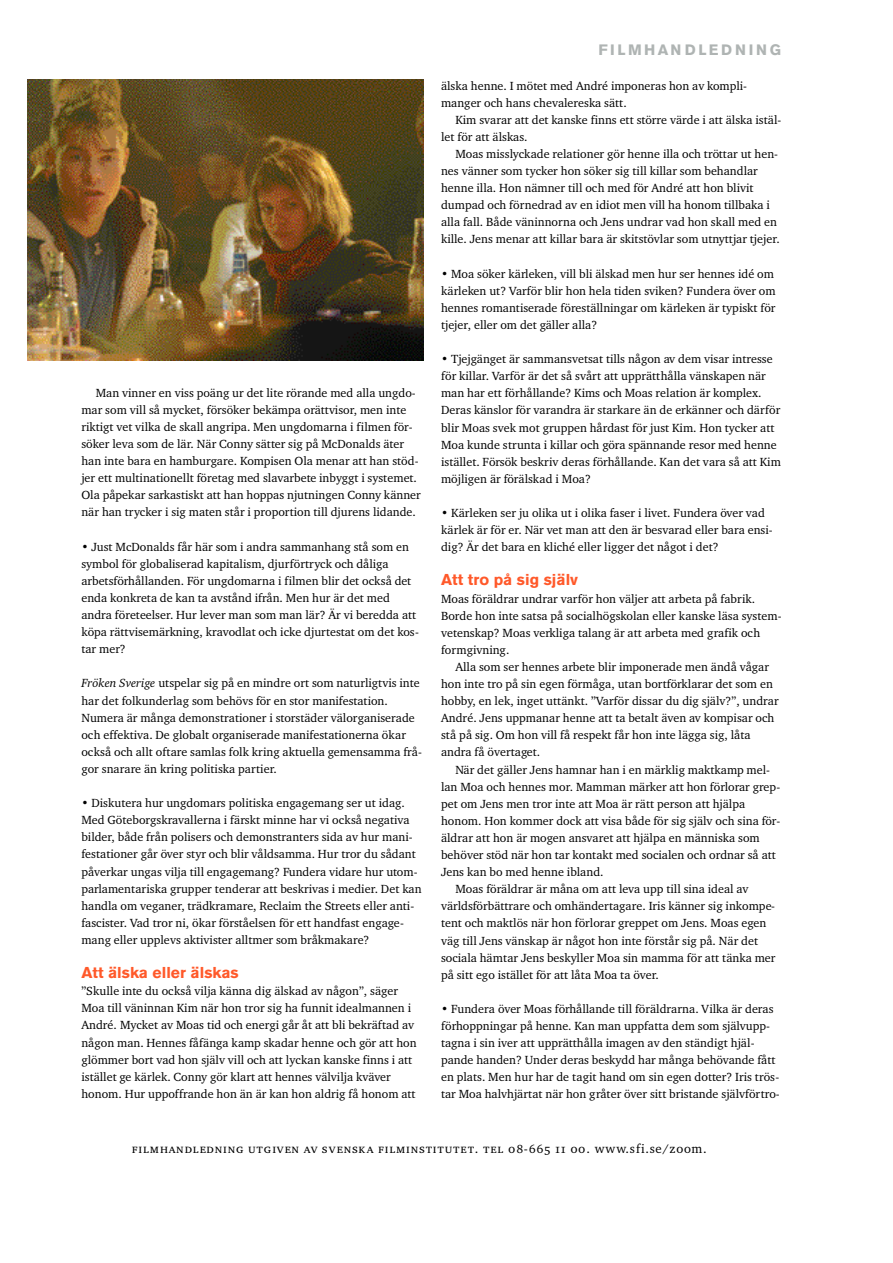
<style>
.page{position:relative;width:893px;height:1263px;background:#fff}
.page>*{position:absolute;margin:0;border:0;box-sizing:border-box;transform-origin:0 0}
.t1{font:700 15.6px "Akzidenz Grotesk BE";color:#ff592a}
.t2{font:700 15px "Akzidenz Grotesk BE";letter-spacing:.185em;color:#afb4b3}
.t3{font:12.75px "Charter ITC Regu SC";letter-spacing:.055em;color:#000}
.t4{font:12.15px/17.1px "Charter ITC Regu OS";color:#000}
.s1{font-family:"Charter ITC Regu Ital OS"}
.s2{font-family:"Charter ITC Regu OS"}
</style>
<div class="page">
<img style="left:27px;top:80px;width:396px;height:281px">
<p class="t4" style="left:81px;top:385px;width:341px;text-indent:14px">Man vinner en viss poäng ur det lite rörande med alla ungdo&shy;mar som vill så mycket, försöker bekämpa orättvisor, men inte riktigt vet vilka de skall angripa. Men ungdomarna i filmen för&shy;söker leva som de lär. När Conny sätter sig på McDonalds äter han inte bara en hamburgare. Kompisen Ola menar att han stöd&shy;jer ett multinationellt företag med slavarbete inbyggt i systemet.<br>Ola påpekar sarkastiskt att han hoppas njutningen Conny känner när han trycker i sig maten står i proportion till djurens lidande.</p>
<p class="t4" style="left:81px;top:539px;width:339px">• Just McDonalds får här som i andra sammanhang stå som en symbol för globaliserad kapitalism, djurförtryck och dåliga arbetsförhållanden. För ungdomarna i filmen blir det också det enda konkreta de kan ta avstånd ifrån. Men hur är det med andra företeelser. Hur lever man som man lär? Är vi beredda att köpa rättvisemärkning, kravodlat och icke djurtestat om det kos&shy;tar mer?</p>
<p class="t4" style="left:81px;top:676px;width:342px"><span class="s1">Fröken Sverige</span> utspelar sig på en mindre ort som naturligtvis inte har det folkunderlag som behövs för en stor manifestation.<br>Numera är många demonstrationer i storstäder välorganiserade och effektiva. De globalt organiserade manifestationerna ökar också och allt oftare samlas folk kring aktuella gemensamma frå&shy;gor snarare än kring politiska partier.</p>
<p class="t4" style="left:81px;top:796px;width:342px">• Diskutera hur ungdomars politiska engagemang ser ut idag.<br>Med Göteborgskravallerna i färskt minne har vi också negativa bilder, både från polisers och demonstranters sida av hur mani&shy;festationer går över styr och blir våldsamma. Hur tror du sådant påverkar ungas vilja till engagemang? Fundera vidare hur utom&shy;parlamentariska grupper tenderar att beskrivas i medier. Det kan handla om veganer, trädkramare, Reclaim the Streets eller anti&shy;fascister. Vad tror ni, ökar förståelsen för ett handfast engage&shy;mang eller upplevs aktivister alltmer som bråkmakare?</p>
<p class="t1" style="left:81px;top:967px;width:159px">Att älska eller älskas</p>
<p class="t4" style="left:81px;top:984px;width:337px">”Skulle inte du också vilja känna dig älskad av någon”, säger Moa till väninnan Kim när hon tror sig ha funnit idealmannen i André. Mycket av Moas tid och energi går åt att bli bekräftad av någon man. Hennes fåfänga kamp skadar henne och gör att hon glömmer bort vad hon själv vill och att lyckan kanske finns i att istället ge kärlek. Conny gör klart att hennes välvilja kväver honom. Hur uppoffrande hon än är kan hon aldrig få honom att</p>
<p class="t2" style="left:598px;top:44px;width:184px">F IL MH A NDL EDNING</p>
<p class="t4" style="left:441px;top:78px;width:307px">älska henne. I mötet med André imponeras hon av kompli&shy;manger och hans chevalereska sätt.</p>
<p class="t4" style="left:441px;top:112px;width:342px;text-indent:14px">Kim svarar att det kanske finns ett större värde i att älska istäl&shy;let för att älskas.</p>
<p class="t4" style="left:441px;top:147px;width:340px;text-indent:14px">Moas misslyckade relationer gör henne illa och tröttar ut hen&shy;nes vänner som tycker hon söker sig till killar som behandlar henne illa. Hon nämner till och med för André att hon blivit dumpad och förnedrad av en idiot men vill ha honom tillbaka i alla fall. Både väninnorna och Jens undrar vad hon skall med en kille. Jens menar att killar bara är skitstövlar som utnyttjar tjejer.</p>
<p class="t4" style="left:441px;top:266px;width:336px">• Moa söker kärleken, vill bli älskad men hur ser hennes idé om kärleken ut? Varför blir hon hela tiden sviken? Fundera över om hennes romantiserade föreställningar om kärleken är typiskt för tjejer, eller om det gäller alla?</p>
<p class="t4" style="left:441px;top:352px;width:341px">• Tjejgänget är sammansvetsat tills någon av dem visar intresse för killar. Varför är det så svårt att upprätthålla vänskapen när man har ett förhållande? Kims och Moas relation är komplex.<br>Deras känslor för varandra är starkare än de erkänner och därför blir Moas svek mot gruppen hårdast för just Kim. Hon tycker att Moa kunde strunta i killar och göra spännande resor med henne istället. Försök beskriv deras förhållande. Kan det vara så att Kim möjligen är förälskad i Moa?</p>
<p class="t4" style="left:441px;top:506px;width:333px">• Kärleken ser ju olika ut i olika faser i livet. Fundera över vad kärlek är för er. När vet man att den är besvarad eller bara ensi&shy;dig? Är det bara en kliché eller ligger det något i det?</p>
<p class="t1" style="left:441px;top:574px;width:138px">Att tro på sig själv</p>
<p class="t4" style="left:441px;top:591px;width:342px">Moas föräldrar undrar varför hon väljer att arbeta på fabrik.<br>Borde hon inte satsa på socialhögskolan eller kanske läsa system&shy;vetenskap? Moas verkliga talang är att arbeta med grafik och formgivning.</p>
<p class="t4" style="left:441px;top:660px;width:339px;text-indent:14px">Alla som ser hennes arbete blir imponerade men ändå vågar hon inte tro på sin egen förmåga, utan bortförklarar det som en hobby, en lek, inget uttänkt. ”Varför dissar du dig själv?”, undrar André. Jens uppmanar henne att ta betalt även av kompisar och stå på sig. Om hon vill få respekt får hon inte lägga sig, låta andra få övertaget.</p>
<p class="t4" style="left:455px;top:762px;width:316px">När det gäller Jens hamnar han i en märklig maktkamp mel-</p>
<p class="t4" style="left:441px;top:779px;width:340px">lan Moa och hennes mor. Mamman märker att hon förlorar grep-</p>
<p class="t4" style="left:441px;top:796px;width:305px">pet om Jens men tror inte att Moa är rätt person att hjälpa</p>
<p class="t4" style="left:441px;top:814px;width:341px">honom. Hon kommer dock att visa både för sig själv och sina för-</p>
<p class="t4" style="left:441px;top:831px;width:320px">äldrar att hon är mogen ansvaret att hjälpa en människa som</p>
<p class="t4" style="left:441px;top:848px;width:336px">behöver stöd när hon tar kontakt med socialen och ordnar så att</p>
<p class="t4" style="left:441px;top:865px;width:164px">Jens kan bo med henne ibland.</p>
<p class="t4" style="left:455px;top:882px;width:294px">Moas föräldrar är måna om att leva upp till sina ideal av</p>
<p class="t4" style="left:441px;top:899px;width:335px">världsförbättrare och omhändertagare. Iris känner sig inkompe-</p>
<p class="t4" style="left:441px;top:916px;width:327px">tent och maktlös när hon förlorar greppet om Jens. Moas egen</p>
<p class="t4" style="left:441px;top:933px;width:318px">väg till Jens vänskap är något hon inte förstår sig på. När det</p>
<p class="t4" style="left:441px;top:950px;width:336px">sociala hämtar Jens beskyller Moa sin mamma för att tänka mer</p>
<p class="t4" style="left:441px;top:967px;width:219px">på sitt ego istället för att låta Moa ta över.</p>
<p class="t4" style="left:441px;top:1002px;width:340px">• Fundera över Moas förhållande till föräldrarna. Vilka är deras förhoppningar på henne. Kan man uppfatta dem som självupp&shy;tagna i sin iver att upprätthålla imagen av den ständigt hjäl&shy;pande handen? Under deras beskydd har många behövande fått en plats. Men hur har de tagit hand om sin egen dotter? Iris trös&shy;tar Moa halvhjärtat när hon gråter över sitt bristande självförtro-</p>
<p class="t3" style="left:132px;top:1144px;width:576px">filmhandledning utgiven av sve n s ka fi l m i n st i t u tet. tel 08-665 11 00. <span class="s2">w w w. s fi.se/zoom.</span></p>
</div>
